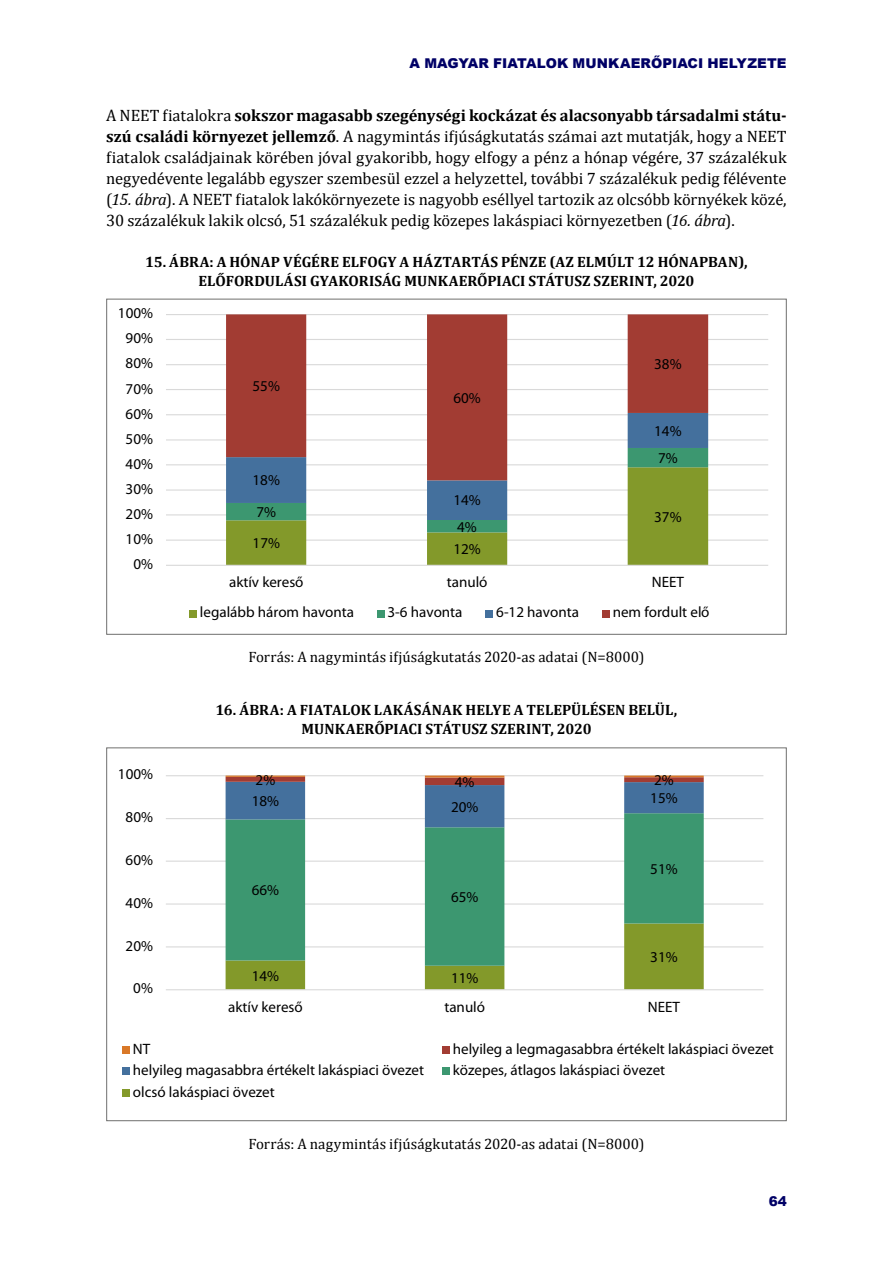
<style>
.page{position:relative;width:893px;height:1263px;background:#fff}
.page>*{position:absolute;margin:0;border:0;box-sizing:border-box;transform-origin:0 0}
.Főszöveg{font:16.5px/21px "Cambria";letter-spacing:-.005em;color:#000;text-align:justify}
.t1{font:15px "Myriad Pro";color:#000}
.t2{font:700 15px/19px "Cambria";letter-spacing:.005em;color:#000;text-align:center}
.FORRÁS{font:15px "Cambria";letter-spacing:.005em;color:#000}
.t3{font:900 13.5px "Arial";letter-spacing:.005em;color:#006}
.s1{font-weight:700}
.s2{font-style:italic}
</style>
<div class="page">
<hr style="left:166px;top:539px;width:602px;height:2px;background:#d9d9d9">
<hr style="left:166px;top:514px;width:602px;height:1px;background:#d9d9d9">
<hr style="left:166px;top:489px;width:602px;height:2px;background:#d9d9d9">
<hr style="left:166px;top:464px;width:602px;height:1px;background:#d9d9d9">
<hr style="left:166px;top:439px;width:602px;height:1px;background:#d9d9d9">
<hr style="left:166px;top:414px;width:602px;height:1px;background:#d9d9d9">
<hr style="left:166px;top:389px;width:602px;height:1px;background:#d9d9d9">
<hr style="left:166px;top:364px;width:602px;height:1px;background:#d9d9d9">
<hr style="left:166px;top:339px;width:602px;height:1px;background:#d9d9d9">
<hr style="left:166px;top:314px;width:602px;height:1px;background:#d9d9d9">
<svg style="left:226px;top:532px;width:482px;height:33px"></svg>
<svg style="left:226px;top:520px;width:482px;height:12px"></svg>
<svg style="left:226px;top:480px;width:482px;height:40px"></svg>
<svg style="left:226px;top:314px;width:482px;height:166px"></svg>
<hr style="left:166px;top:565px;width:602px;height:1px;background:#d9d9d9">
<div style="left:189px;top:610px;width:8px;height:7px;background:#83992a"></div>
<div style="left:377px;top:610px;width:7px;height:7px;background:#3c9770"></div>
<div style="left:485px;top:610px;width:8px;height:7px;background:#44709d"></div>
<div style="left:602px;top:610px;width:7px;height:7px;background:#a23c33"></div>
<hr style="left:166px;top:946px;width:597px;height:1px;background:#d9d9d9">
<hr style="left:166px;top:903px;width:597px;height:1px;background:#d9d9d9">
<hr style="left:166px;top:860px;width:597px;height:2px;background:#d9d9d9">
<hr style="left:166px;top:818px;width:597px;height:1px;background:#d9d9d9">
<hr style="left:166px;top:775px;width:597px;height:1px;background:#d9d9d9">
<svg style="left:226px;top:966px;width:478px;height:23px"></svg>
<svg style="left:226px;top:827px;width:478px;height:139px"></svg>
<svg style="left:226px;top:777px;width:478px;height:50px"></svg>
<hr style="left:624px;top:775px;width:80px;height:2px;background:#d97828">
<hr style="left:425px;top:775px;width:79px;height:2px;background:#d97828">
<hr style="left:226px;top:775px;width:79px;height:2px;background:#d97828">
<hr style="left:166px;top:989px;width:597px;height:1px;background:#d9d9d9">
<div style="left:122px;top:1046px;width:8px;height:8px;background:#d97828"></div>
<div style="left:442px;top:1046px;width:8px;height:8px;background:#a23c33"></div>
<div style="left:122px;top:1067px;width:8px;height:8px;background:#44709d"></div>
<div style="left:442px;top:1067px;width:8px;height:8px;background:#3c9770"></div>
<div style="left:122px;top:1089px;width:8px;height:7px;background:#83992a"></div>
<p class="t3" style="left:410px;top:53px;width:378px">A MAGYAR FIATALOK MUNKAERŐPIACI HELYZETE</p>
<p class="Főszöveg" style="left:106px;top:105px;width:682px">A NEET fiatalokra <span class="s1">sokszor magasabb szegénységi kockázat és alacsonyabb társadalmi státu&shy;szú családi környezet jellemző</span>. A nagymintás ifjúságkutatás számai azt mutatják, hogy a NEET fiatalok családjainak körében jóval gyakoribb, hogy elfogy a pénz a hónap végére, 37 százalékuk negyedévente legalább egyszer szembesül ezzel a helyzettel, további 7 százalékuk pedig félévente (<span class="s2">15. ábra</span>). A NEET fiatalok lakókörnyezete is nagyobb eséllyel tartozik az olcsóbb környékek közé, 30 százalékuk lakik olcsó, 51 százalékuk pedig közepes lakáspiaci környezetben (<span class="s2">16. ábra</span>).</p>
<p class="t2" style="left:145px;top:252px;width:604px">15. ÁBRA: A HÓNAP VÉGÉRE ELFOGY A HÁZTARTÁS PÉNZE (AZ ELMÚLT 12 HÓNAPBAN),<br>ELŐFORDULÁSI GYAKORISÁG MUNKAERŐPIACI STÁTUSZ SZERINT, 2020</p>
<p class="t1" style="left:118px;top:305px;width:37px">100%</p>
<p class="t1" style="left:126px;top:330px;width:29px">90%</p>
<p class="t1" style="left:126px;top:355px;width:29px">80%</p>
<p class="t1" style="left:126px;top:380px;width:29px">70%</p>
<p class="t1" style="left:126px;top:405px;width:29px">60%</p>
<p class="t1" style="left:126px;top:430px;width:29px">50%</p>
<p class="t1" style="left:126px;top:456px;width:29px">40%</p>
<p class="t1" style="left:126px;top:480px;width:29px">30%</p>
<p class="t1" style="left:126px;top:506px;width:29px">20%</p>
<p class="t1" style="left:126px;top:530px;width:29px">10%</p>
<p class="t1" style="left:133px;top:556px;width:21px">0%</p>
<p class="t1" style="left:118px;top:766px;width:37px">100%</p>
<p class="t1" style="left:126px;top:809px;width:29px">80%</p>
<p class="t1" style="left:126px;top:852px;width:29px">60%</p>
<p class="t1" style="left:126px;top:895px;width:29px">40%</p>
<p class="t1" style="left:126px;top:937px;width:29px">20%</p>
<p class="t1" style="left:133px;top:980px;width:21px">0%</p>
<p class="t1" style="left:253px;top:378px;width:29px">55%</p>
<p class="t1" style="left:253px;top:472px;width:29px">18%</p>
<p class="t1" style="left:453px;top:389px;width:29px">60%</p>
<p class="t1" style="left:654px;top:356px;width:29px">38%</p>
<p class="t1" style="left:654px;top:422px;width:29px">14%</p>
<p class="t1" style="left:658px;top:450px;width:21px">7%</p>
<p class="t1" style="left:453px;top:492px;width:29px">14%</p>
<p class="t1" style="left:256px;top:504px;width:21px">7%</p>
<p class="t1" style="left:654px;top:509px;width:29px">37%</p>
<p class="t1" style="left:457px;top:518px;width:21px">4%</p>
<p class="t1" style="left:253px;top:535px;width:29px">17%</p>
<p class="t1" style="left:453px;top:541px;width:29px">12%</p>
<p class="t1" style="left:229px;top:574px;width:76px">aktív kereső</p>
<p class="t1" style="left:447px;top:574px;width:42px">tanuló</p>
<p class="t1" style="left:652px;top:574px;width:34px">NEET</p>
<p class="t1" style="left:200px;top:604px;width:156px">legalább három havonta</p>
<p class="t1" style="left:388px;top:604px;width:76px">3-6 havonta</p>
<p class="t1" style="left:496px;top:604px;width:84px">6-12 havonta</p>
<p class="t1" style="left:613px;top:604px;width:98px">nem fordult elő</p>
<p class="FORRÁS" style="left:249px;top:648px;width:397px">Forrás: A nagymintás ifjúságkutatás 2020-as adatai (N=8000)</p>
<p class="t2" style="left:216px;top:700px;width:463px">16. ÁBRA: A FIATALOK LAKÁSÁNAK HELYE A TELEPÜLÉSEN BELÜL,<br>MUNKAERŐPIACI STÁTUSZ SZERINT, 2020</p>
<p class="t1" style="left:256px;top:771px;width:21px">2%</p>
<p class="t1" style="left:455px;top:773px;width:21px">4%</p>
<p class="t1" style="left:654px;top:772px;width:21px">2%</p>
<p class="t1" style="left:252px;top:793px;width:29px">18%</p>
<p class="t1" style="left:252px;top:882px;width:29px">66%</p>
<p class="t1" style="left:451px;top:798px;width:29px">20%</p>
<p class="t1" style="left:451px;top:889px;width:29px">65%</p>
<p class="t1" style="left:252px;top:967px;width:29px">14%</p>
<p class="t1" style="left:451px;top:970px;width:29px">11%</p>
<p class="t1" style="left:650px;top:790px;width:29px">15%</p>
<p class="t1" style="left:650px;top:860px;width:29px">51%</p>
<p class="t1" style="left:650px;top:949px;width:29px">31%</p>
<p class="t1" style="left:228px;top:998px;width:76px">aktív kereső</p>
<p class="t1" style="left:444px;top:998px;width:42px">tanuló</p>
<p class="t1" style="left:648px;top:998px;width:34px">NEET</p>
<p class="t1" style="left:133px;top:1040px;width:19px">NT</p>
<p class="t1" style="left:453px;top:1040px;width:323px">helyileg a legmagasabbra értékelt lakáspiaci övezet</p>
<p class="t1" style="left:133px;top:1062px;width:293px">helyileg magasabbra értékelt lakáspiaci övezet</p>
<p class="t1" style="left:453px;top:1062px;width:214px">közepes, átlagos lakáspiaci övezet</p>
<p class="t1" style="left:133px;top:1084px;width:143px">olcsó lakáspiaci övezet</p>
<p class="FORRÁS" style="left:249px;top:1135px;width:397px">Forrás: A nagymintás ifjúságkutatás 2020-as adatai (N=8000)</p>
<p class="t3" style="left:769px;top:1191px;width:20px">64</p>
</div>
